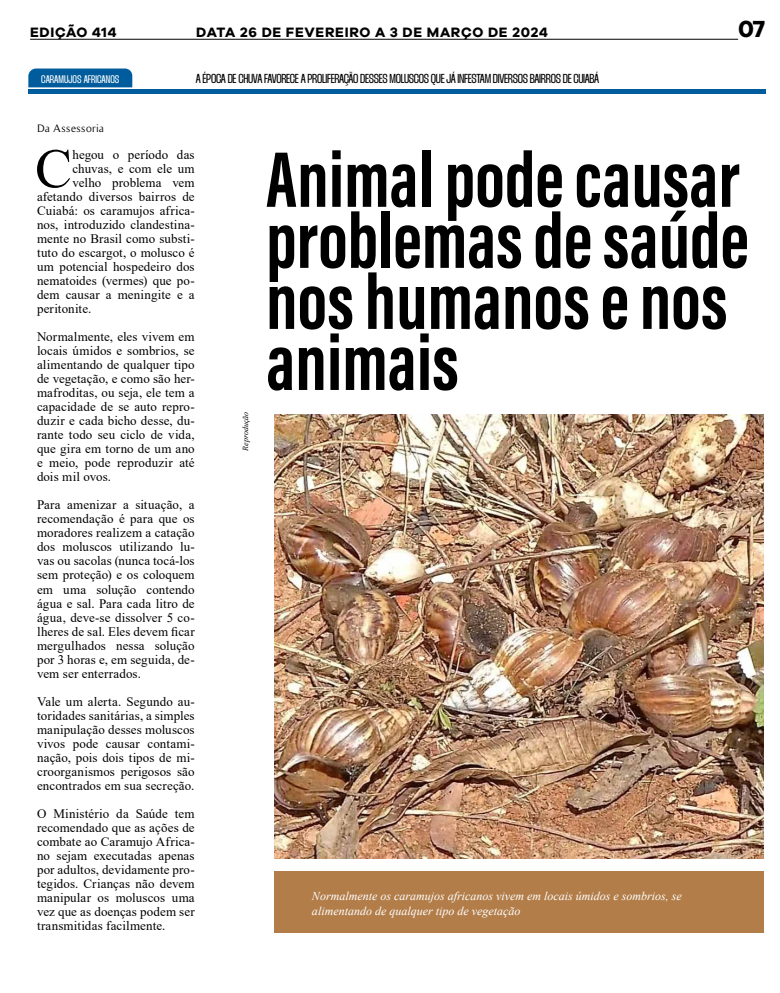
<style>
.page{position:relative;width:780px;height:993px;background:#fff}
.page>*{position:absolute;margin:0;border:0;box-sizing:border-box;transform-origin:0 0}
.t1{font:81px/61px "Acumin Variable Concept";color:#000}
.t2{font:55.3px "Times New Roman";color:#000}
.t3{font:700 24px "Galyon";color:#000}
.t4{font:700 14px "Galyon";letter-spacing:.05em;color:#000}
.t5{font:13px/14px "Times New Roman";letter-spacing:.005em;color:#000;text-align:justify}
.t6{font:900 13px "Thunder";letter-spacing:-.025em;color:#000}
.t7{font:italic 12px/14.4px "Times New Roman";color:#fff}
.t8{font:900 11px "Thunder";color:#fff}
.t9{font:11px "Timeless";letter-spacing:.035em;color:#000}
.t10{font:italic 8px "Times New Roman";color:#000}
.s1{color:#fff}
</style>
<div class="page">
<img style="left:274px;top:414px;width:489px;height:444px">
<div style="left:274px;top:870px;width:490px;height:62px;background:#b27d49"></div>
<hr style="left:30px;top:39px;width:708px;height:1px;background:#000">
<svg style="left:28px;top:68px;width:104px;height:19px;background:#0a62a0"></svg>
<hr style="left:28px;top:89px;width:738px;height:4px;background:#005c9c">
<p class="t4" style="left:30px;top:24px;width:88px">EDIÇÃO 414</p>
<p class="t4" style="left:196px;top:24px;width:353px">DATA 26 DE FEVEREIRO A 3 DE MARÇO DE 2024</p>
<h3 class="t3" style="left:735px;top:14px;width:31px"><span class="s1">0</span>0 7</h3>
<p class="t8" style="left:41px;top:73px;width:79px">CARAMUJOS AFRICANOS</p>
<p class="t9" style="left:37px;top:122px;width:68px">Da Assessoria</p>
<p class="t6" style="left:196px;top:71px;width:405px">A ÉPOCA DE CHUVA FAVORECE A PROLIFERAÇÃO DESSES MOLUSCOS QUE JÁ INFESTAM DIVERSOS BAIRROS DE CUIABÁ</p>
<h2 class="t2" style="left:35px;top:129px;width:38px">C</h2>
<p class="t5" style="left:72px;top:147px;width:124px">hegou o período das</p>
<p class="t5" style="left:72px;top:161px;width:124px">chuvas, e com ele um</p>
<p class="t5" style="left:72px;top:175px;width:124px">velho problema vem</p>
<p class="t5" style="left:37px;top:189px;width:159px">afetando diversos bairros de</p>
<p class="t5" style="left:37px;top:203px;width:159px">Cuiabá: os caramujos africa-</p>
<p class="t5" style="left:37px;top:217px;width:159px">nos, introduzido clandestina-</p>
<p class="t5" style="left:37px;top:231px;width:159px">mente no Brasil como substi-</p>
<p class="t5" style="left:37px;top:245px;width:159px">tuto do escargot, o molusco é</p>
<p class="t5" style="left:37px;top:259px;width:159px">um potencial hospedeiro dos</p>
<p class="t5" style="left:37px;top:273px;width:159px">nematoides (vermes) que po-</p>
<p class="t5" style="left:37px;top:287px;width:159px">dem causar a meningite e a</p>
<p class="t5" style="left:37px;top:301px;width:56px">peritonite.</p>
<p class="t5" style="left:37px;top:329px;width:159px">Normalmente, eles vivem em locais úmidos e sombrios, se alimentando de qualquer tipo de vegetação, e como são her&shy;mafroditas, ou seja, ele tem a capacidade de se auto repro&shy;duzir e cada bicho desse, du&shy;rante todo seu ciclo de vida, que gira em torno de um ano e meio, pode reproduzir até dois mil ovos.</p>
<p class="t5" style="left:37px;top:497px;width:159px">Para amenizar a situação, a recomendação é para que os moradores realizem a catação dos moluscos utilizando lu&shy;vas ou sacolas (nunca tocá-los sem proteção) e os coloquem em uma solução contendo água e sal. Para cada litro de água, deve-se dissolver 5 co&shy;lheres de sal. Eles devem ficar mergulhados nessa solução por 3 horas e, em seguida, de&shy;vem ser enterrados.</p>
<p class="t5" style="left:37px;top:693px;width:159px">Vale um alerta. Segundo au&shy;toridades sanitárias, a simples manipulação desses moluscos vivos pode causar contami&shy;nação, pois dois tipos de mi&shy;croorganismos perigosos são encontrados em sua secreção.</p>
<p class="t5" style="left:37px;top:805px;width:159px">O Ministério da Saúde tem recomendado que as ações de combate ao Caramujo Africa&shy;no sejam executadas apenas por adultos, devidamente pro&shy;tegidos. Crianças não devem manipular os moluscos uma vez que as doenças podem ser transmitidas facilmente.</p>
<p class="t10" style="left:240px;top:450px;width:40px;rotate:-90deg">Reprodução</p>
<h1 class="t1" style="left:266px;top:145px;width:484px">Animal pode causar problemas de saúde nos humanos e nos animais</h1>
<p class="t7" style="left:312px;top:888px;width:371px">Normalmente os caramujos africanos vivem em locais úmidos e sombrios, se alimentando de qualquer tipo de vegetação</p>
</div>
